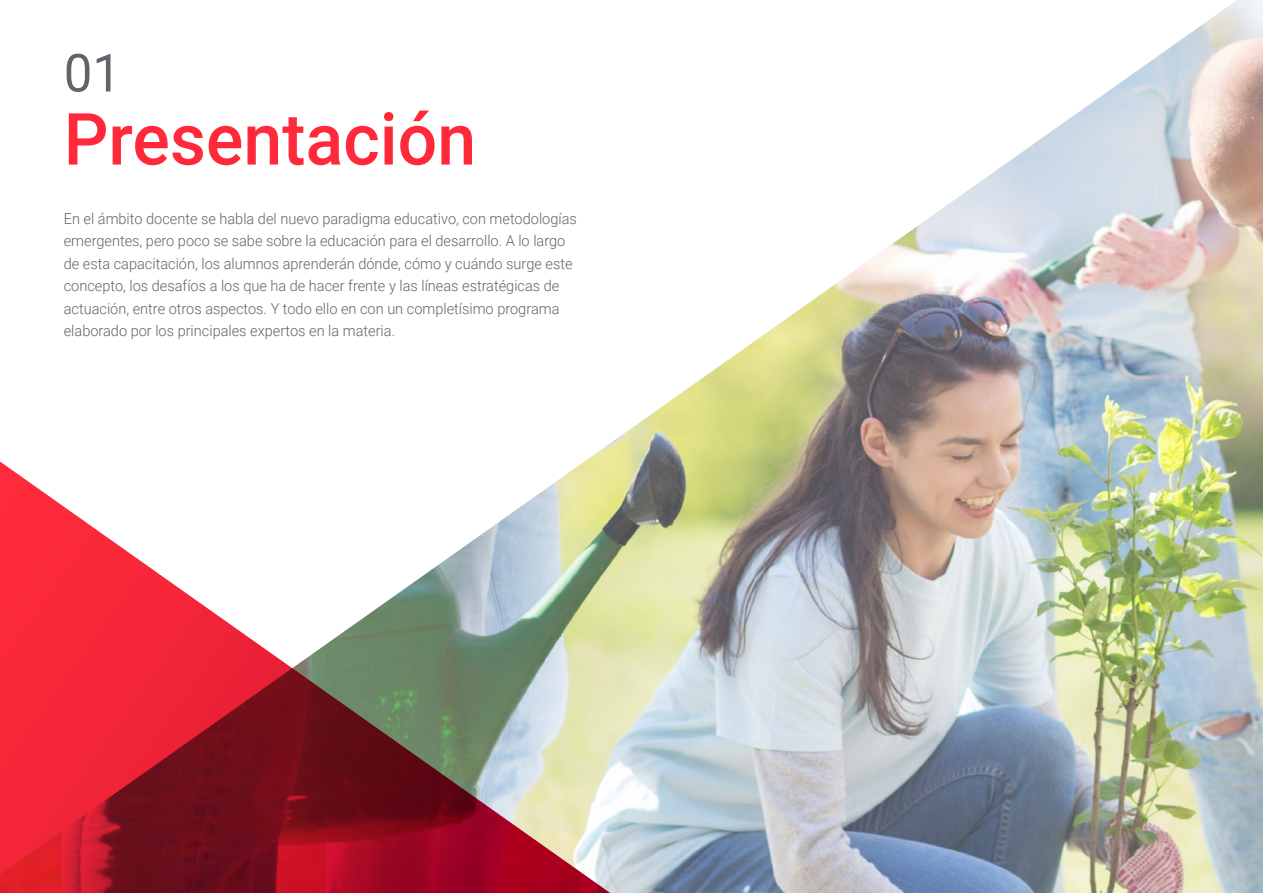
<style>
.page{position:relative;width:1263px;height:893px;background:#fff}
.page>*{position:absolute;margin:0;border:0;box-sizing:border-box;transform-origin:0 0}
.t1{font:500 72px "Roboto";color:#ff293a}
.t2{font:52.5px "Roboto";color:#61646a}
.t3{font:300 15px/22.5px "Roboto";color:#61646a}
</style>
<div class="page">
<img style="left:607px;top:0;width:656px;height:893px">
<svg style="left:0;top:446px;width:640px;height:447px"></svg>
<h2 class="t2" style="left:64px;top:36px;width:59px">01</h2>
<h1 class="t1" style="left:64px;top:89px;width:414px">Presentación</h1>
<p class="t3" style="left:64px;top:207px;width:515px">En el ámbito docente se habla del nuevo paradigma educativo, con metodologías emergentes, pero poco se sabe sobre la educación para el desarrollo. A lo largo de esta capacitación, los alumnos aprenderán dónde, cómo y cuándo surge este concepto, los desafíos a los que ha de hacer frente y las líneas estratégicas de actuación, entre otros aspectos. Y todo ello en con un completísimo programa elaborado por los principales expertos en la materia.</p>
</div>
